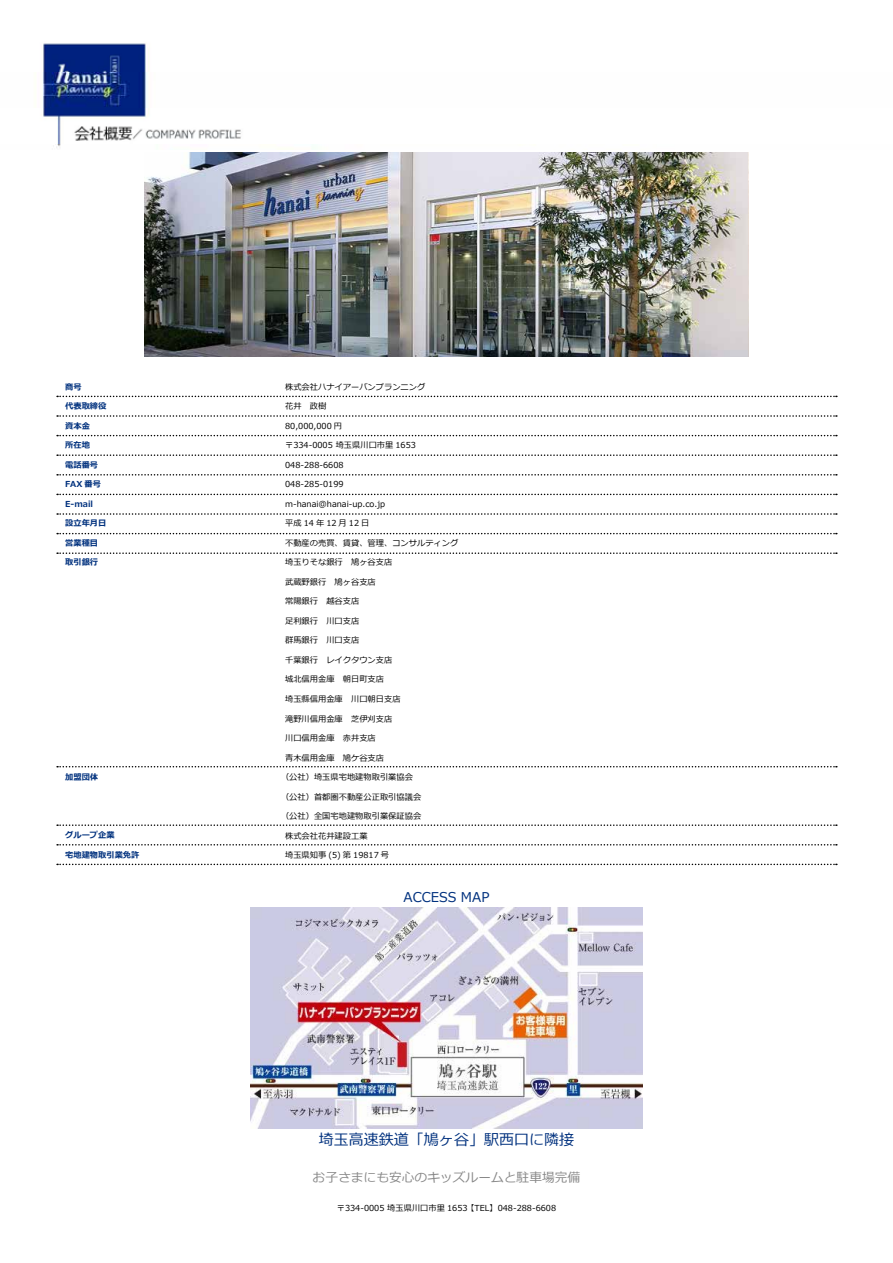
<style>
.page{position:relative;width:893px;height:1263px;background:#fff}
.page>*{position:absolute;margin:0;border:0;box-sizing:border-box;transform-origin:0 0}
.t1{font:15px "Meiryo";color:#00317e}
.t2{font:13.5px "Meiryo";color:#00317e}
.t3{font:12.75px "Meiryo";color:#888}
.t4{font:8.25px "Meiryo";color:#000}
.t5{font:700 8.25px "Meiryo";color:#00317e}
.t6{font:8.25px "Meiryo";letter-spacing:.25em;color:#000}
</style>
<div class="page">
<img style="left:43px;top:43px;width:198px;height:105px">
<img style="left:145px;top:153px;width:603px;height:203px">
<img style="left:251px;top:907px;width:391px;height:222px">
<svg style="left:57px;top:396px;width:780px;height:1px"></svg>
<svg style="left:57px;top:415px;width:780px;height:2px"></svg>
<svg style="left:57px;top:435px;width:780px;height:1px"></svg>
<svg style="left:57px;top:454px;width:780px;height:2px"></svg>
<svg style="left:57px;top:474px;width:780px;height:1px"></svg>
<svg style="left:57px;top:494px;width:780px;height:1px"></svg>
<svg style="left:57px;top:513px;width:780px;height:2px"></svg>
<svg style="left:57px;top:533px;width:780px;height:1px"></svg>
<svg style="left:57px;top:552px;width:780px;height:2px"></svg>
<svg style="left:57px;top:766px;width:780px;height:1px"></svg>
<svg style="left:57px;top:824px;width:780px;height:2px"></svg>
<svg style="left:57px;top:844px;width:780px;height:1px"></svg>
<svg style="left:57px;top:864px;width:780px;height:1px"></svg>
<p class="t5" style="left:65px;top:381px;width:18px">商号</p>
<p class="t5" style="left:65px;top:401px;width:43px">代表取締役</p>
<p class="t5" style="left:65px;top:420px;width:26px">資本金</p>
<p class="t5" style="left:65px;top:440px;width:26px">所在地</p>
<p class="t5" style="left:65px;top:459px;width:34px">電話番号</p>
<p class="t5" style="left:65px;top:479px;width:37px">FAX 番号</p>
<p class="t5" style="left:65px;top:498px;width:29px">E-mail</p>
<p class="t5" style="left:65px;top:518px;width:43px">設立年月日</p>
<p class="t5" style="left:65px;top:537px;width:34px">営業種目</p>
<p class="t5" style="left:65px;top:557px;width:34px">取引銀行</p>
<p class="t5" style="left:65px;top:771px;width:34px">加盟団体</p>
<p class="t5" style="left:65px;top:830px;width:51px">グループ企業</p>
<p class="t5" style="left:65px;top:849px;width:76px">宅地建物取引業免許</p>
<p class="t4" style="left:285px;top:381px;width:142px">株式会社ハナイアーバンプランニング</p>
<p class="t4" style="left:285px;top:401px;width:43px">花井　政樹</p>
<p class="t4" style="left:285px;top:420px;width:59px">80,000,000 円</p>
<p class="t4" style="left:285px;top:440px;width:132px">〒334-0005 埼玉県川口市里 1653</p>
<p class="t4" style="left:285px;top:459px;width:60px">048-288-6608</p>
<p class="t4" style="left:285px;top:479px;width:60px">048-285-0199</p>
<p class="t4" style="left:285px;top:498px;width:101px">m-hanai@hanai-up.co.jp</p>
<p class="t6" style="left:285px;top:518px;width:86px">平成14年12月12日</p>
<p class="t4" style="left:285px;top:537px;width:175px">不動産の売買、賃貸、管理、コンサルティング</p>
<p class="t4" style="left:285px;top:557px;width:109px">埼玉りそな銀行　鳩ヶ谷支店</p>
<p class="t4" style="left:285px;top:576px;width:92px">武蔵野銀行　鳩ヶ谷支店</p>
<p class="t4" style="left:285px;top:596px;width:76px">常陽銀行　越谷支店</p>
<p class="t4" style="left:285px;top:615px;width:76px">足利銀行　川口支店</p>
<p class="t4" style="left:285px;top:635px;width:76px">群馬銀行　川口支店</p>
<p class="t4" style="left:285px;top:654px;width:109px">千葉銀行　レイクタウン支店</p>
<p class="t4" style="left:285px;top:674px;width:100px">城北信用金庫　朝日町支店</p>
<p class="t4" style="left:285px;top:693px;width:117px">埼玉縣信用金庫　川口朝日支店</p>
<p class="t4" style="left:285px;top:713px;width:109px">滝野川信用金庫　芝伊刈支店</p>
<p class="t4" style="left:285px;top:732px;width:92px">川口信用金庫　赤井支店</p>
<p class="t4" style="left:285px;top:752px;width:100px">青木信用金庫　鳩ケ谷支店</p>
<p class="t4" style="left:281px;top:771px;width:133px">（公社）埼玉県宅地建物取引業協会</p>
<p class="t4" style="left:281px;top:791px;width:142px">（公社）首都圏不動産公正取引協議会</p>
<p class="t4" style="left:281px;top:810px;width:142px">（公社）全国宅地建物取引業保証協会</p>
<p class="t4" style="left:285px;top:830px;width:84px">株式会社花井建設工業</p>
<p class="t4" style="left:285px;top:849px;width:105px">埼玉県知事 (5) 第 19817 号</p>
<h2 class="t2" style="left:404px;top:888px;width:87px">ACCESS MAP</h2>
<h1 class="t1" style="left:319px;top:1129px;width:256px">埼玉高速鉄道「鳩ヶ谷」駅西口に隣接</h1>
<h3 class="t3" style="left:313px;top:1169px;width:269px">お子さまにも安心のキッズルームと駐車場完備</h3>
<p class="t4" style="left:337px;top:1203px;width:221px">〒334-0005 埼玉県川口市里 1653 【TEL】048-288-6608</p>
</div>
